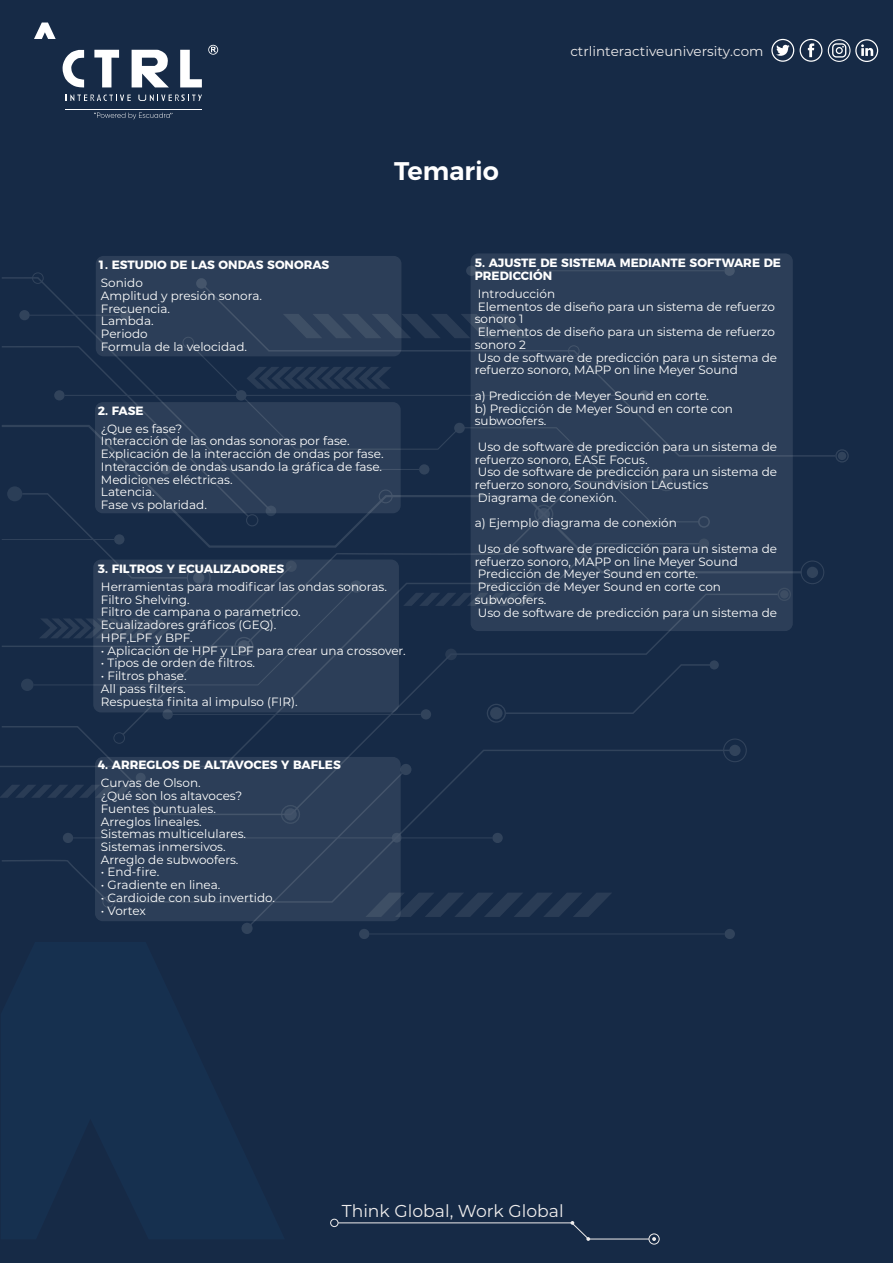
<style>
.page{position:relative;width:893px;height:1263px;background:#162a46}
.page>*{position:absolute;margin:0;border:0;box-sizing:border-box;transform-origin:0 0}
.t1{font:600 25.5px "Montserrat";color:#fff}
.t2{font:17.25px "Montserrat";color:#eeecec}
.t3{font:13.5px "Montserrat";color:#eeecec}
.t4{font:12px/12.8px "Montserrat";color:#fff}
.t5{font:700 12px/12.8px "Montserrat";color:#fff}
</style>
<div class="page">
<svg style="left:835px;top:449px;width:14px;height:14px"></svg>
<div style="left:838px;top:452px;width:8px;height:8px;background:#31435b;border-radius:50%"></div>
<div style="left:32px;top:272px;width:12px;height:12px;border:1px solid #fff;border-radius:50%"></div>
<div style="left:807px;top:567px;width:11px;height:11px;background:#31435b;border-radius:50%"></div>
<div style="left:801px;top:560px;width:23px;height:24px;border:1px solid #fff;border-radius:50%"></div>
<svg style="left:396px;top:313px;width:441px;height:144px"></svg>
<div style="left:63px;top:833px;width:10px;height:10px;background:#31435b;border-radius:50%"></div>
<hr style="left:73px;top:837px;width:419px;height:1px;background:#fff">
<div style="left:725px;top:929px;width:10px;height:10px;background:#31435b;border-radius:50%"></div>
<div style="left:359px;top:929px;width:10px;height:10px;background:#31435b;border-radius:50%"></div>
<hr style="left:369px;top:933px;width:356px;height:1px;background:#fff">
<div style="left:466px;top:266px;width:10px;height:10px;background:#31435b;border-radius:50%"></div>
<hr style="left:65px;top:395px;width:574px;height:1px;background:#fff">
<div style="left:241px;top:923px;width:12px;height:11px;background:#31435b;border-radius:50%"></div>
<svg style="left:2px;top:276px;width:94px;height:61px"></svg>
<svg style="left:401px;top:424px;width:403px;height:151px"></svg>
<svg style="left:0;top:660px;width:747px;height:138px"></svg>
<svg style="left:0;top:542px;width:701px;height:226px"></svg>
<svg style="left:487px;top:663px;width:225px;height:60px"></svg>
<svg style="left:249px;top:767px;width:363px;height:163px"></svg>
<svg style="left:0;top:346px;width:392px;height:390px"></svg>
<div style="left:330px;top:1219px;width:8px;height:8px;border:1px solid #eeecec;border-radius:50%"></div>
<div style="left:649px;top:1233px;width:10px;height:11px;border:1px solid #eeecec;border-radius:50%"></div>
<svg style="left:337px;top:1221px;width:319px;height:20px"></svg>
<svg style="left:771px;top:39px;width:23px;height:23px"></svg>
<svg style="left:800px;top:39px;width:22px;height:23px"></svg>
<svg style="left:828px;top:39px;width:50px;height:23px"></svg>
<svg style="left:94px;top:113px;width:78px;height:6px"></svg>
<svg style="left:62px;top:50px;width:22px;height:38px"></svg>
<svg style="left:94px;top:50px;width:25px;height:37px"></svg>
<svg style="left:132px;top:50px;width:37px;height:37px"></svg>
<svg style="left:180px;top:50px;width:22px;height:37px"></svg>
<svg style="left:66px;top:94px;width:65px;height:7px"></svg>
<svg style="left:138px;top:95px;width:64px;height:6px"></svg>
<svg style="left:208px;top:45px;width:10px;height:10px"></svg>
<hr style="left:66px;top:109px;width:136px;height:1px;background:#fff">
<svg style="left:34px;top:23px;width:22px;height:16px"></svg>
<div style="left:471px;top:253px;width:322px;height:378px;background:#2c3e58;border-radius:8px"></div>
<svg style="left:96px;top:256px;width:305px;height:100px;background:#2d3f58"></svg>
<div style="left:95px;top:402px;width:306px;height:111px;background:#2c3e58;border-radius:8px"></div>
<div style="left:93px;top:559px;width:306px;height:153px;background:#2c3e58;border-radius:8px"></div>
<div style="left:95px;top:757px;width:306px;height:164px;background:#2c3e58;border-radius:8px"></div>
<h1 class="t1" style="left:394px;top:150px;width:107px">Temario</h1>
<p class="t3" style="left:570px;top:42px;width:195px">ctrlinteractiveuniversity.com</p>
<p class="t5" style="left:98px;top:257px;width:233px">1. ESTUDIO DE LAS ONDAS SONORAS</p>
<p class="t4" style="left:101px;top:276px;width:163px">Sonido<br>Amplitud y presión sonora.<br>Frecuencia.<br>Lambda.<br>Periodo<br>Formula de la velocidad.</p>
<p class="t5" style="left:98px;top:403px;width:47px">2. FASE</p>
<p class="t4" style="left:101px;top:421px;width:284px">¿Que es fase?<br>Interacción de las ondas sonoras por fase.<br>Explicación de la interacción de ondas por fase.<br>Interacción de ondas usando la gráfica de fase.<br>Mediciones eléctricas.<br>Latencia.<br>Fase vs polaridad.</p>
<p class="t5" style="left:98px;top:561px;width:188px">3. FILTROS Y ECUALIZADORES</p>
<p class="t4" style="left:101px;top:580px;width:288px">Herramientas para modificar las ondas sonoras.<br>Filtro Shelving.<br>Filtro de campana o parametrico.<br>Ecualizadores gráficos (GEQ).<br>HPF,LPF y BPF.</p>
<p class="t4" style="left:101px;top:643px;width:306px">• Aplicación de HPF y LPF para crear una crossover.</p>
<p class="t4" style="left:101px;top:656px;width:156px">• Tipos de orden de filtros.</p>
<p class="t4" style="left:101px;top:669px;width:198px">• Filtros phase.<br>All pass filters.<br>Respuesta finita al impulso (FIR).</p>
<p class="t5" style="left:98px;top:758px;width:244px">4. ARREGLOS DE ALTAVOCES Y BAFLES</p>
<p class="t4" style="left:101px;top:776px;width:147px">Curvas de Olson.<br>¿Qué son los altavoces?<br>Fuentes puntuales.<br>Arreglos lineales.<br>Sistemas multicelulares.<br>Sistemas inmersivos.<br>Arreglo de subwoofers.</p>
<p class="t4" style="left:101px;top:865px;width:60px">• End-fire.</p>
<p class="t4" style="left:101px;top:878px;width:121px">• Gradiente en linea.</p>
<p class="t4" style="left:101px;top:891px;width:176px">• Cardioide con sub invertido.</p>
<p class="t4" style="left:101px;top:904px;width:47px">• Vortex</p>
<p class="t5" style="left:475px;top:256px;width:308px">5. AJUSTE DE SISTEMA MEDIANTE SOFTWARE DE<br>PREDICCIÓN</p>
<p class="t4" style="left:475px;top:287px;width:304px">Introducción<br>Elementos de diseño para un sistema de refuerzo sonoro 1<br>Elementos de diseño para un sistema de refuerzo sonoro 2<br>Uso de software de predicción para un sistema de refuerzo sonoro, MAPP on line Meyer Sound</p>
<p class="t4" style="left:475px;top:389px;width:260px">a) Predicción de Meyer Sound en corte.<br>b) Predicción de Meyer Sound en corte con subwoofers.</p>
<p class="t4" style="left:475px;top:440px;width:304px">Uso de software de predicción para un sistema de refuerzo sonoro, EASE Focus.<br>Uso de software de predicción para un sistema de refuerzo sonoro, Soundvision LAcustics<br>Diagrama de conexión.</p>
<p class="t4" style="left:475px;top:510px;width:304px;line-height:25.5px">a) Ejemplo diagrama de conexión<br>Uso de software de predicción para un sistema de</p>
<p class="t4" style="left:475px;top:555px;width:304px">refuerzo sonoro, MAPP on line Meyer Sound Predicción de Meyer Sound en corte.<br>Predicción de Meyer Sound en corte con subwoofers.<br>Uso de software de predicción para un sistema de</p>
<h2 class="t2" style="left:342px;top:1199px;width:223px">Think Global, Work Global</h2>
</div>
